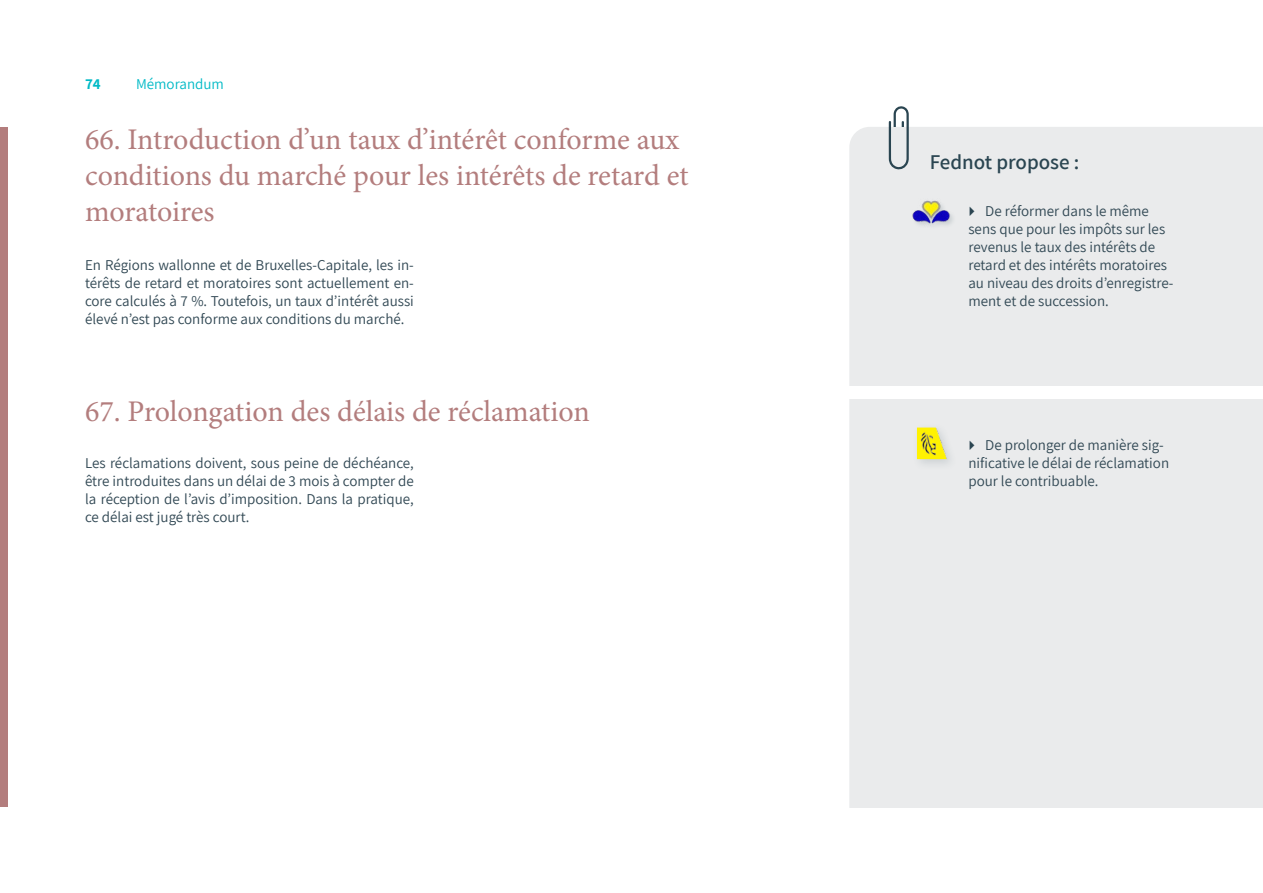
<style>
.page{position:relative;width:1263px;height:893px;background:#fff}
.page>*{position:absolute;margin:0;border:0;box-sizing:border-box;transform-origin:0 0}
.t1{font:30px/36px "Minion Pro";letter-spacing:-.005em;color:#b37d7d}
.t2{font:600 21px "Assistant";color:#2a4551}
.t3{font:15px/18px "Assistant";color:#304753;text-align:justify}
.t4{font:15px "Assistant";color:#00bac6}
.t5{font:700 15px "Assistant";color:#00bac6}
</style>
<div class="page">
<div style="left:849px;top:127px;width:414px;height:681px;background:#eaebec"></div>
<svg style="left:888px;top:106px;width:22px;height:66px"></svg>
<div style="left:892px;top:127px;width:13px;height:9px;background:#eaebec"></div>
<div style="left:912px;top:200px;width:44px;height:30px;background:#2a4551;opacity:.15"></div>
<img style="left:912px;top:193px;width:39px;height:39px;border-radius:20px">
<div style="left:912px;top:422px;width:45px;height:49px;background:#2a4551;opacity:.15"></div>
<img style="left:917px;top:428px;width:31px;height:31px">
<div style="left:0;top:128px;width:7px;height:679px;background:#b37d7d"></div>
<div style="left:831px;top:386px;width:432px;height:13px;background:#fff"></div>
<svg style="left:970px;top:206px;width:4px;height:10px"></svg>
<svg style="left:970px;top:440px;width:4px;height:10px"></svg>
<p class="t4" style="left:136px;top:74px;width:89px">Mémorandum</p>
<h1 class="t1" style="left:85px;top:122px;width:605px">66. Introduction d’un taux d’intérêt conforme aux conditions du marché pour les intérêts de retard et moratoires</h1>
<p class="t5" style="left:85px;top:74px;width:17px">74</p>
<p class="t3" style="left:85px;top:255px;width:330px">En Régions wallonne et de Bruxelles-Capitale, les in&shy;térêts de retard et moratoires sont actuellement en&shy;core calculés à 7 %. Toutefois, un taux d’intérêt aussi élevé n’est pas conforme aux conditions du marché.</p>
<h1 class="t1" style="left:85px;top:393px;width:506px">67. Prolongation des délais de réclamation</h1>
<p class="t3" style="left:85px;top:453px;width:330px">Les réclamations doivent, sous peine de déchéance, être introduites dans un délai de 3 mois à compter de la réception de l’avis d’imposition. Dans la pratique, ce délai est jugé très court.</p>
<h2 class="t2" style="left:930px;top:148px;width:151px">Fednot propose :</h2>
<p class="t3" style="left:968px;top:201px;width:207px;text-align:left;text-indent:17px">De réformer dans le même sens que pour les impôts sur les revenus le taux des intérêts de retard et des intérêts moratoires au niveau des droits d’enregistre&shy;ment et de succession.</p>
<p class="t3" style="left:968px;top:435px;width:202px;text-align:left;text-indent:17px">De prolonger de manière sig&shy;nificative le délai de réclamation pour le contribuable.</p>
</div>
